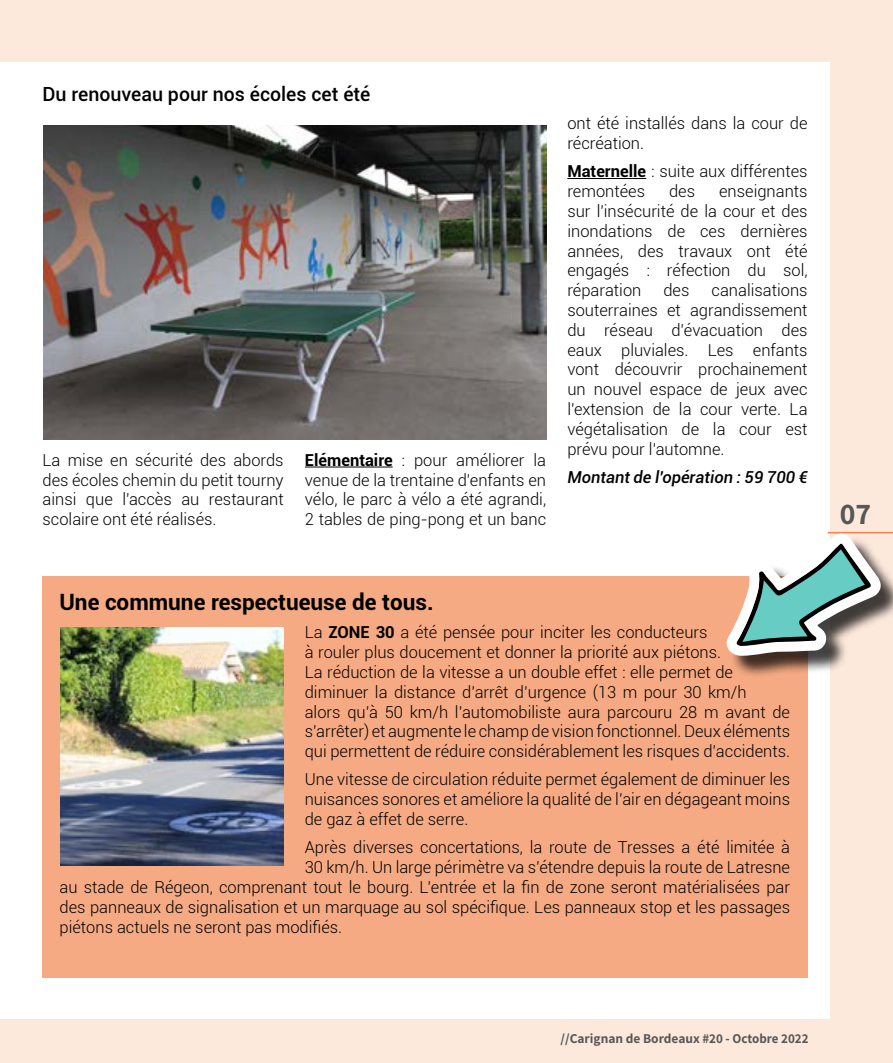
<style>
.page{position:relative;width:893px;height:1063px;background:#fde8dc}
.page>*{position:absolute;margin:0;border:0;box-sizing:border-box;transform-origin:0 0}
.t1{font:700 30px "Assistant";color:#575756}
.t2{font:700 22.5px "Roboto";color:#000}
.t3{font:500 19.5px "Roboto";color:#000}
.t4{font:300 16.5px/19.8px "Roboto";color:#000;text-align:justify}
.t5{font:italic 500 16.5px "Roboto";color:#000}
.t6{font:700 13.5px "Assistant";color:#575756}
.s1{font-weight:700}
</style>
<div class="page">
<div style="left:0;top:62px;width:829px;height:956px;background:#fff"></div>
<hr style="left:828px;top:532px;width:65px;height:1px;background:#f08150">
<div style="left:43px;top:576px;width:765px;height:402px;background:#f6aa83"></div>
<hr style="left:305px;top:467px;width:88px;height:1px;background:#000">
<hr style="left:567px;top:178px;width:79px;height:1px;background:#000">
<img style="left:44px;top:125px;width:503px;height:314px">
<div style="left:730px;top:537px;width:163px;height:141px;background:#000;opacity:.75"></div>
<svg style="left:726px;top:533px;width:155px;height:123px"></svg>
<img style="left:61px;top:627px;width:222px;height:239px">
<p class="t3" style="left:43px;top:80px;width:329px">Du renouveau pour nos écoles cet été</p>
<p class="t4" style="left:43px;top:449px;width:243px">La mise en sécurité des abords des écoles chemin du petit tourny ainsi que l'accès au restaurant scolaire ont été réalisés.</p>
<p class="t4" style="left:305px;top:449px;width:243px"><span class="s1">Elémentaire</span> : pour améliorer la venue de la trentaine d'enfants en vélo, le parc à vélo a été agrandi, 2 tables de ping-pong et un banc</p>
<p class="t4" style="left:567px;top:113px;width:242px">ont été installés dans la cour de récréation.</p>
<p class="t4" style="left:567px;top:161px;width:242px"><span class="s1">Maternelle</span> : suite aux différentes remontées</p>
<p class="t4" style="left:567px;top:181px;width:242px;text-indent:152px">enseignants sur l'insécurité de la cour et des inondations de ces dernières années, des travaux ont été engagés : réfection du sol, réparation</p>
<p class="t4" style="left:669px;top:181px;width:28px">des</p>
<p class="t4" style="left:567px;top:280px;width:242px;text-indent:144px">canalisations souterraines et agrandissement du réseau d’évacuation des eaux pluviales. Les enfants vont découvrir prochainement un nouvel espace de jeux avec l'extension de la cour verte. La végétalisation de la cour est prévu pour l'automne.</p>
<p class="t5" style="left:567px;top:465px;width:242px">Montant de l'opération : 59 700 €</p>
<p class="t4" style="left:663px;top:280px;width:28px">des</p>
<h2 class="t2" style="left:60px;top:586px;width:376px">Une commune respectueuse de tous.</h2>
<p class="t4" style="left:305px;top:622px;width:487px;text-align:left">La <span class="s1">ZONE 30</span> a été pensée pour inciter les conducteurs<br>à rouler plus doucement et donner la priorité aux piétons.<br>La réduction de la vitesse a un double effet : elle permet de diminuer la distance d’arrêt d’urgence (13 m pour 30 km/h<br>alors qu’à 50 km/h l’automobiliste aura parcouru 28 m avant de s'arrêter) et augmente le champ de vision fonctionnel. Deux éléments qui permettent de réduire considérablement les risques d’accidents.</p>
<p class="t4" style="left:305px;top:769px;width:487px">Une vitesse de circulation réduite permet également de diminuer les nuisances sonores et améliore la qualité de l’air en dégageant moins de gaz à effet de serre.</p>
<p class="t4" style="left:305px;top:837px;width:487px">Après diverses concertations, la route de Tresses a été limitée à</p>
<p class="t4" style="left:305px;top:857px;width:487px">30 km/h. Un large périmètre va s’étendre depuis la route de Latresne</p>
<p class="t4" style="left:60px;top:877px;width:732px">au stade de Régeon, comprenant tout le bourg. L’entrée et la fin de zone seront matérialisées par</p>
<p class="t4" style="left:60px;top:896px;width:732px">des panneaux de signalisation et un marquage au sol spécifique. Les panneaux stop et les passages</p>
<p class="t4" style="left:60px;top:916px;width:284px">piétons actuels ne seront pas modifiés.</p>
<h1 class="t1" style="left:840px;top:493px;width:33px">07</h1>
<p class="t6" style="left:561px;top:1030px;width:249px">//Carignan de Bordeaux #20 - Octobre 2022</p>
</div>
